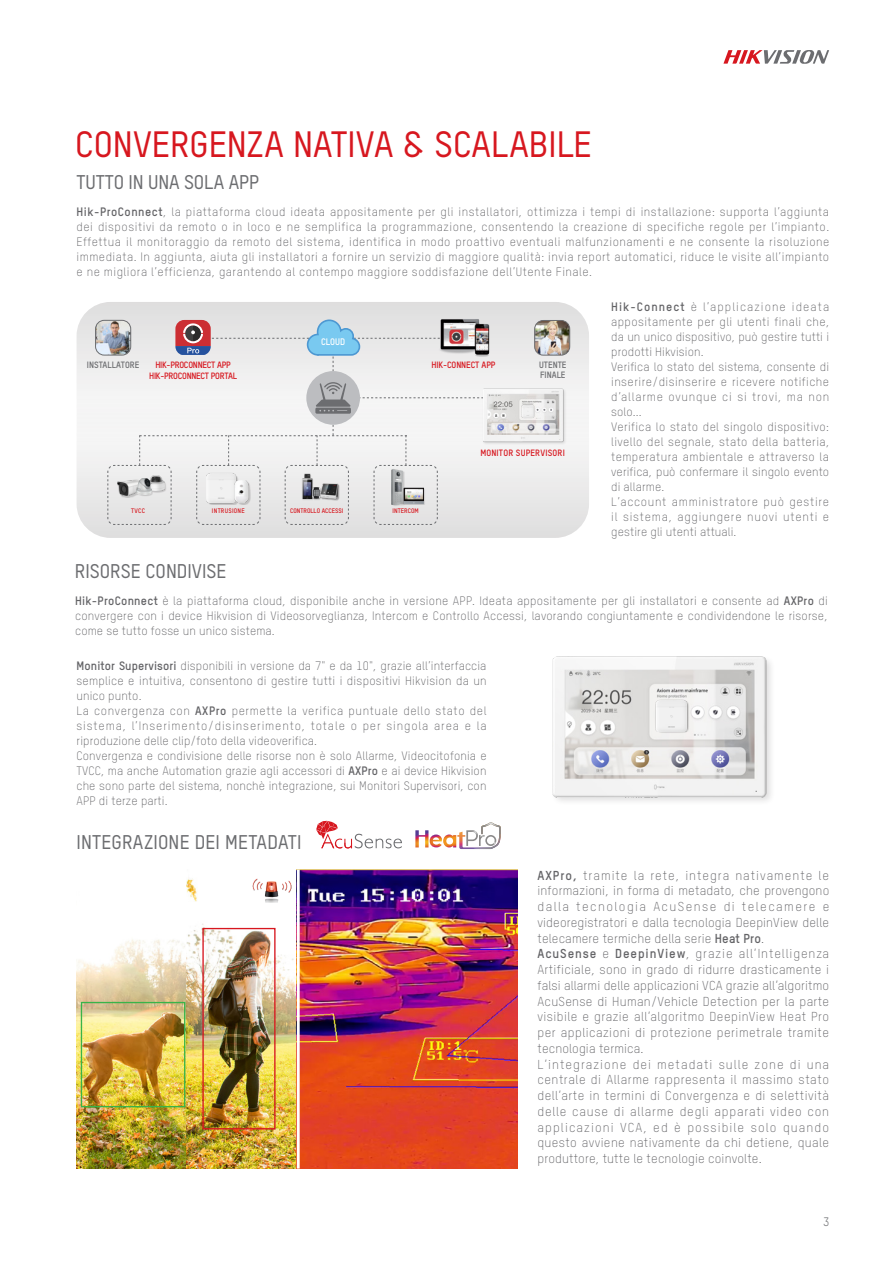
<style>
.page{position:relative;width:893px;height:1263px;background:#fff}
.page>*{position:absolute;margin:0;border:0;box-sizing:border-box;transform-origin:0 0}
.t1{font:500 36px "TSTARPRO";color:#d7171f}
.t2{font:500 19.5px "TSTARPRO";color:#6c6d70}
.testi{font:300 12.75px/15.8px "TSTARPRO";letter-spacing:.01em;color:#636366;text-align:justify}
.t3{font:300 12px/15px "TSTARPRO";letter-spacing:.01em;color:#636366;text-align:justify}
.t4{font:12px "TSTARPRO";color:#6c6d70}
.t5{font:700 9.3px "TSTARPRO";letter-spacing:-.01em;color:#fff}
.t6{font:700 9px "TSTARPRO";letter-spacing:-.03em;color:#d7171f}
.t7{font:700 9px "TSTARPRO";color:#6c6d70}
.t8{font:700 9px "TSTARPRO";letter-spacing:.02em;color:#d7171f}
.t9{font:700 9px "TSTARPRO";letter-spacing:-.01em;color:#d7171f}
.t10{font:700 6.45px "TSTARPRO";color:#d7171f}
.t11{font:700 6.45px "TSTARPRO";letter-spacing:.04em;color:#d7171f}
.s1{font-weight:700}
</style>
<div class="page">
<svg style="left:723px;top:50px;width:106px;height:14px"></svg>
<div style="left:77px;top:302px;width:512px;height:236px;background:linear-gradient(to bottom,#ececec,#ececec);border-radius:34px"></div>
<img style="left:96px;top:320px;width:11px;height:35px">
<div style="left:95px;top:320px;width:36px;height:35px;border:1px solid #6c6d70;border-radius:9px"></div>
<img style="left:535px;top:320px;width:35px;height:35px">
<div style="left:534px;top:320px;width:36px;height:35px;border:1px solid #6c6d70;border-radius:9px"></div>
<div style="left:482px;top:389px;width:85px;height:56px;background:#231f20;opacity:.14"></div>
<img style="left:483px;top:389px;width:81px;height:53px">
<svg style="left:522px;top:405px;width:12px;height:13px"></svg>
<img style="left:77px;top:870px;width:440px;height:298px">
<div style="left:202px;top:928px;width:74px;height:201px;border:1px solid #d7171f"></div>
<div style="left:81px;top:1002px;width:104px;height:105px;border:1px solid #39b449"></div>
<div style="left:251px;top:870px;width:42px;height:35px;background:#fff"></div>
<img style="left:253px;top:879px;width:38px;height:23px">
<hr style="left:297px;top:870px;width:3px;height:298px;background:#fff">
<div style="left:551px;top:655px;width:224px;height:151px;background:#f5f5f5"></div>
<img style="left:553px;top:656px;width:215px;height:142px">
<svg style="left:316px;top:821px;width:86px;height:27px"></svg>
<svg style="left:415px;top:825px;width:86px;height:24px"></svg>
<svg style="left:483px;top:822px;width:16px;height:5px"></svg>
<img style="left:437px;top:314px;width:56px;height:49px">
<div style="left:656px;top:700px;width:33px;height:33px;background:#231f20;opacity:.2"></div>
<img style="left:656px;top:699px;width:32px;height:33px">
<svg style="left:107px;top:319px;width:376px;height:206px"></svg>
<p class="t1" style="left:75px;top:120px;width:518px">CONVERGENZA NATIVA &amp; SCALABILE</p>
<p class="t2" style="left:77px;top:169px;width:184px">TUTTO IN UNA SOLA APP</p>
<p class="t3" style="left:77px;top:204px;width:754px"><span class="s1">Hik-ProConnect</span>, la piattaforma cloud ideata appositamente per gli installatori, ottimizza i tempi di installazione: supporta l’aggiunta dei dispositivi da remoto o in loco e ne semplifica la programmazione, consentendo la creazione di specifiche regole per l’impianto.<br>Effettua il monitoraggio da remoto del sistema, identifica in modo proattivo eventuali malfunzionamenti e ne consente la risoluzione immediata. In aggiunta, aiuta gli installatori a fornire un servizio di maggiore qualità: invia report automatici, riduce le visite all’impianto e ne migliora l’efficienza, garantendo al contempo maggiore soddisfazione dell’Utente Finale.</p>
<p class="t7" style="left:87px;top:359px;width:54px">INSTALLATORE</p>
<p class="t5" style="left:321px;top:336px;width:25px">CLOUD</p>
<p class="t6" style="left:155px;top:359px;width:77px">HIK-PROCONNECT APP</p>
<p class="t9" style="left:431px;top:359px;width:66px">HIK-CONNECT APP</p>
<p class="t6" style="left:149px;top:369px;width:89px">HIK-PROCONNECT PORTAL</p>
<p class="t7" style="left:539px;top:358px;width:29px">UTENTE</p>
<p class="t7" style="left:540px;top:369px;width:27px">FINALE</p>
<p class="t8" style="left:480px;top:447px;width:86px">MONITOR SUPERVISORI</p>
<p class="t10" style="left:131px;top:506px;width:15px">TVCC</p>
<p class="t11" style="left:212px;top:506px;width:34px">INTRUSIONE</p>
<p class="t10" style="left:290px;top:506px;width:55px">CONTROLLO ACCESSI</p>
<p class="t10" style="left:393px;top:506px;width:28px">INTERCOM</p>
<p class="t2" style="left:75px;top:558px;width:153px">RISORSE CONDIVISE</p>
<p class="t3" style="left:611px;top:299px;width:220px"><span class="s1">Hik-Connect</span> è l’applicazione ideata appositamente per gli utenti finali che, da un unico dispositivo, può gestire tutti i prodotti Hikvision.</p>
<p class="t3" style="left:611px;top:359px;width:220px">Verifica lo stato del sistema, consente di inserire/disinserire e ricevere notifiche d’allarme ovunque ci si trovi, ma non solo...</p>
<p class="t3" style="left:611px;top:419px;width:220px">Verifica lo stato del singolo dispositivo: livello del segnale, stato della batteria, temperatura ambientale e attraverso la verifica, può confermare il singolo evento di allarme.</p>
<p class="t3" style="left:611px;top:494px;width:220px">L’account amministratore può gestire il sistema, aggiungere nuovi utenti e gestire gli utenti attuali.</p>
<p class="t3" style="left:75px;top:593px;width:754px"><span class="s1">Hik-ProConnect</span> è la piattaforma cloud, disponibile anche in versione APP. Ideata appositamente per gli installatori e consente ad <span class="s1">AXPro</span> di convergere con i device Hikvision di Videosorveglianza, Intercom e Controllo Accessi, lavorando congiuntamente e condividendone le risorse, come se tutto fosse un unico sistema.</p>
<p class="t3" style="left:77px;top:657px;width:412px"><span class="s1">Monitor Supervisori</span> disponibili in versione da 7" e da 10", grazie all’interfaccia semplice e intuitiva, consentono di gestire tutti i dispositivi Hikvision da un unico punto.</p>
<p class="t3" style="left:77px;top:702px;width:412px">La convergenza con <span class="s1">AXPro</span> permette la verifica puntuale dello stato del sistema, l’Inserimento/disinserimento, totale o per singola area e la riproduzione delle clip/foto della videoverifica.</p>
<p class="t3" style="left:77px;top:747px;width:412px">Convergenza e condivisione delle risorse non è solo Allarme, Videocitofonia e TVCC, ma anche Automation grazie agli accessori di <span class="s1">AXPro</span> e ai device Hikvision che sono parte del sistema, nonchè integrazione, sui Monitori Supervisori, con APP di terze parti.</p>
<p class="t2" style="left:77px;top:829px;width:227px">INTEGRAZIONE DEI METADATI</p>
<p class="testi" style="left:537px;top:867px;width:293px"><span class="s1">AXPro,</span> tramite la rete, integra nativamente le informazioni, in forma di metadato, che provengono dalla tecnologia AcuSense di telecamere e videoregistratori e dalla tecnologia DeepinView delle telecamere termiche della serie <span class="s1">Heat Pro</span>.</p>
<p class="testi" style="left:537px;top:945px;width:293px"><span class="s1">AcuSense</span> e <span class="s1">DeepinView</span>, grazie all’Intelligenza Artificiale, sono in grado di ridurre drasticamente i falsi allarmi delle applicazioni VCA grazie all’algoritmo AcuSense di Human/Vehicle Detection per la parte visibile e grazie all’algoritmo DeepinView Heat Pro per applicazioni di protezione perimetrale tramite tecnologia termica.</p>
<p class="testi" style="left:537px;top:1056px;width:293px">L’integrazione dei metadati sulle zone di una centrale di Allarme rappresenta il massimo stato dell’arte in termini di Convergenza e di selettività delle cause di allarme degli apparati video con applicazioni VCA, ed è possibile solo quando questo avviene nativamente da chi detiene, quale produttore, tutte le tecnologie coinvolte.</p>
<p class="t4" style="left:823px;top:1213px;width:8px">3</p>
</div>
